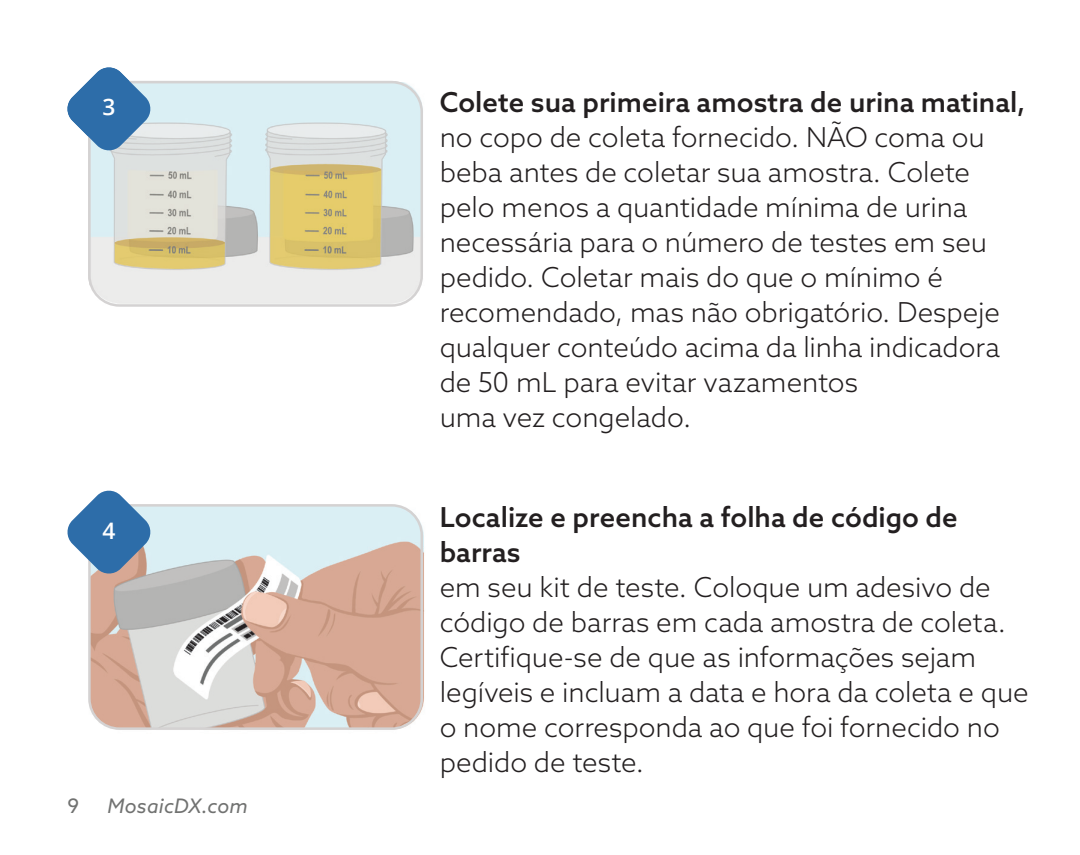
<style>
.page{position:relative;width:1080px;height:855px;background:#fff}
.page>*{position:absolute;margin:0;border:0;box-sizing:border-box;transform-origin:0 0}
.MDX_Paragraph_Style{font:300 27.5px/35px "Azo Sans";color:#231f20}
.MDX_Symptom_Bullets{font:300 27.5px/35px "Azo Sans";color:#231f20}
.MDX_Paragraph_Style-2{font:600 22.75px "Open Sans";color:#fff}
.t1{font:italic 20px "Azo Sans";letter-spacing:.01em;color:#717271}
.t2{font:20px "Azo Sans";color:#717271}
.s1{font-weight:500}
</style>
<div class="page">
<img style="left:91px;top:507px;width:333px;height:220px">
<div style="left:88px;top:504px;width:335px;height:226px;border:2px solid #d4d2d2;border-radius:30px"></div>
<svg style="left:67px;top:490px;width:85px;height:85px"></svg>
<img style="left:91px;top:82px;width:332px;height:222px">
<div style="left:88px;top:81px;width:335px;height:226px;border:2px solid #d4d2d2;border-radius:30px"></div>
<svg style="left:67px;top:67px;width:85px;height:85px"></svg>
<p class="MDX_Paragraph_Style-2" style="left:102px;top:92px;width:14px">3</p>
<p class="MDX_Paragraph_Style-2" style="left:102px;top:92px;width:14px">1</p>
<p class="MDX_Paragraph_Style-2" style="left:102px;top:515px;width:14px">4</p>
<p class="t2" style="left:68px;top:793px;width:13px">9</p>
<p class="t1" style="left:108px;top:793px;width:142px">MosaicDX.com</p>
<p class="MDX_Paragraph_Style" style="left:440px;top:85px;width:587px"><span class="s1">Colete sua primeira amostra de urina matinal, </span>no copo de coleta fornecido. NÃO coma ou beba antes de coletar sua amostra. Colete pelo menos a quantidade mínima de urina necessária para o número de testes em seu pedido. Coletar mais do que o mínimo é recomendado, mas não obrigatório. Despeje qualquer conteúdo acima da linha indicadora de 50 mL para evitar vazamentos<br>uma vez congelado.</p>
<p class="MDX_Symptom_Bullets" style="left:440px;top:499px;width:591px"><span class="s1">Localize e preencha a folha de código de barras<br></span>em seu kit de teste. Coloque um adesivo de código de barras em cada amostra de coleta.<br>Certifique-se de que as informações sejam legíveis e incluam a data e hora da coleta e que o nome corresponda ao que foi fornecido no pedido de teste.</p>
</div>
